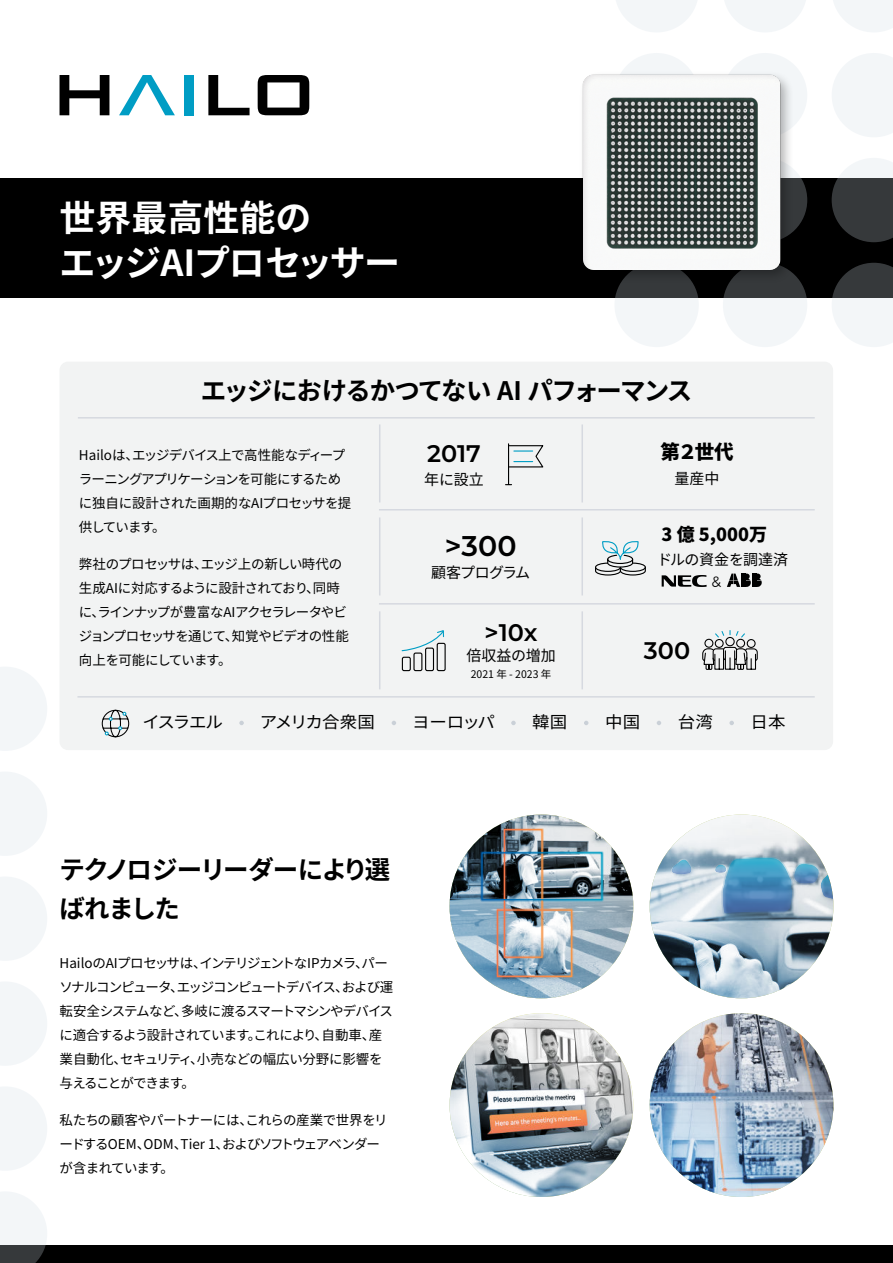
<style>
.page{position:relative;width:893px;height:1263px;background:#fff}
.page>*{position:absolute;margin:0;border:0;box-sizing:border-box;transform-origin:0 0}
.t1{font:700 36px/45px "Noto Sans JP";letter-spacing:-.01em;color:#fff}
.t2{font:600 28.5px "Montserrat";color:#000}
.t3{font:700 25.5px/39px "Noto Sans JP";letter-spacing:-.065em;color:#000}
.t4{font:600 24px "Montserrat";color:#000}
.t5{font:900 19.5px "Noto Sans JP";color:#000}
.t6{font:900 18px "Noto Sans JP";color:#000}
.t7{font:16.5px "Noto Sans JP";letter-spacing:-.05em;color:#000;scale:1.06 1}
.t8{font:16.5px "Noto Sans JP";letter-spacing:-.08em;color:#000;scale:1.06 1}
.t9{font:15px "Noto Sans JP";letter-spacing:-.015em;color:#000}
.t10{font:15px "Noto Sans JP";letter-spacing:-.05em;color:#000}
.t11{font:300 15px "Montserrat";color:#000}
.t12{font:13.5px/24px "Noto Sans JP";letter-spacing:-.06em;color:#000}
.t13{font:10.5px "Noto Sans JP";color:#000}
</style>
<div class="page">
<div style="left:0;top:1246px;width:893px;height:17px;background:#000"></div>
<svg style="left:119px;top:75px;width:56px;height:40px"></svg>
<svg style="left:60px;top:75px;width:49px;height:40px"></svg>
<div style="left:184px;top:75px;width:10px;height:40px;background:#009dc4"></div>
<svg style="left:208px;top:75px;width:42px;height:40px"></svg>
<svg style="left:258px;top:75px;width:51px;height:40px"></svg>
<div style="left:0;top:178px;width:893px;height:119px;background:#000"></div>
<div style="left:60px;top:362px;width:773px;height:388px;background:#f2f3f3;border-radius:9px"></div>
<img style="left:650px;top:1013px;width:183px;height:184px;border-radius:50%">
<svg style="left:650px;top:814px;width:183px;height:184px;background:#b0bfca"></svg>
<img style="left:450px;top:814px;width:183px;height:184px;border-radius:50%">
<svg style="left:669px;top:859px;width:25px;height:17px"></svg>
<svg style="left:714px;top:856px;width:119px;height:59px;background:#7aa6c4"></svg>
<img style="left:450px;top:1013px;width:183px;height:184px;border-radius:50%">
<svg style="left:833px;top:0;width:60px;height:32px"></svg>
<svg style="left:725px;top:0;width:81px;height:32px"></svg>
<svg style="left:616px;top:0;width:81px;height:32px"></svg>
<svg style="left:832px;top:53px;width:61px;height:84px"></svg>
<div style="left:723px;top:53px;width:84px;height:84px;background:#f3f6f8;border-radius:50%"></div>
<div style="left:614px;top:53px;width:85px;height:84px;background:#f3f6f8;border-radius:50%"></div>
<svg style="left:832px;top:158px;width:61px;height:84px"></svg>
<div style="left:723px;top:158px;width:84px;height:84px;background:#36393b;border-radius:50%"></div>
<svg style="left:832px;top:263px;width:61px;height:84px"></svg>
<svg style="left:723px;top:263px;width:84px;height:84px;fill:#f3f6f8"></svg>
<svg style="left:614px;top:263px;width:85px;height:84px;fill:#f3f6f8"></svg>
<svg style="left:0;top:877px;width:47px;height:83px"></svg>
<svg style="left:0;top:982px;width:47px;height:83px"></svg>
<svg style="left:0;top:1087px;width:47px;height:83px"></svg>
<svg style="left:0;top:1192px;width:47px;height:71px"></svg>
<svg style="left:0;top:772px;width:47px;height:84px"></svg>
<svg style="left:0;top:667px;width:47px;height:84px"></svg>
<img style="left:582px;top:74px;width:212px;height:209px">
<hr style="left:379px;top:509px;width:436px;height:1px;background:#d6d9e0">
<hr style="left:78px;top:417px;width:737px;height:2px;background:#d6d9e0">
<hr style="left:379px;top:603px;width:436px;height:2px;background:#d6d9e0">
<hr style="left:77px;top:696px;width:738px;height:2px;background:#d6d9e0">
<svg style="left:727px;top:573px;width:35px;height:14px"></svg>
<svg style="left:662px;top:575px;width:45px;height:12px"></svg>
<svg style="left:594px;top:541px;width:52px;height:640px"></svg>
<svg style="left:239px;top:721px;width:5px;height:4px"></svg>
<svg style="left:392px;top:721px;width:4px;height:4px"></svg>
<svg style="left:511px;top:721px;width:5px;height:4px"></svg>
<svg style="left:584px;top:721px;width:4px;height:4px"></svg>
<svg style="left:657px;top:721px;width:4px;height:4px"></svg>
<svg style="left:729px;top:721px;width:5px;height:4px"></svg>
<svg style="left:101px;top:709px;width:29px;height:29px"></svg>
<svg style="left:401px;top:630px;width:45px;height:42px"></svg>
<svg style="left:702px;top:630px;width:56px;height:40px"></svg>
<svg style="left:505px;top:443px;width:39px;height:43px"></svg>
<hr style="left:581px;top:611px;width:2px;height:78px;background:#d6d9e0">
<hr style="left:379px;top:611px;width:1px;height:78px;background:#d6d9e0">
<hr style="left:581px;top:517px;width:2px;height:78px;background:#d6d9e0">
<hr style="left:379px;top:517px;width:1px;height:78px;background:#d6d9e0">
<hr style="left:581px;top:424px;width:2px;height:78px;background:#d6d9e0">
<hr style="left:379px;top:424px;width:1px;height:78px;background:#d6d9e0">
<h1 class="t1" style="left:60px;top:196px;width:342px">世界最高性能の<br>エッジAIプロセッサー</h1>
<h3 class="t3" style="left:201px;top:371px;width:493px">エッジにおけるかつてない AI パフォーマンス</h3>
<p class="t12" style="left:79px;top:443px;width:274px">Hailoは、エッジデバイス上で高性能なディープラーニングアプリケーションを可能にするために独自に設計された画期的なAIプロセッサを提供しています。</p>
<p class="t12" style="left:79px;top:552px;width:271px">弊社のプロセッサは、エッジ上の新しい時代の生成AIに対応するように設計されており、同時に、ラインナップが豊富なAIアクセラレータやビジョンプロセッサを通じて、知覚やビデオの性能向上を可能にしています。</p>
<h3 class="t4" style="left:427px;top:439px;width:55px">2017</h3>
<p class="t9" style="left:424px;top:471px;width:61px">年に設立</p>
<h2 class="t2" style="left:445px;top:529px;width:73px">&gt;300</h2>
<p class="t10" style="left:431px;top:564px;width:101px">顧客プログラム</p>
<h3 class="t4" style="left:485px;top:618px;width:54px">&gt;10x</h3>
<p class="t9" style="left:466px;top:647px;width:91px">倍収益の増加</p>
<p class="t13" style="left:471px;top:668px;width:82px">2021 年 - 2023 年</p>
<h3 class="t5" style="left:660px;top:440px;width:75px">第２世代</h3>
<p class="t9" style="left:674px;top:470px;width:46px">量産中</p>
<h3 class="t6" style="left:662px;top:525px;width:107px">3 億 5,000万</h3>
<p class="t9" style="left:657px;top:551px;width:132px">ドルの資金を調達済</p>
<h3 class="t4" style="left:644px;top:637px;width:48px">300</h3>
<p class="t11" style="left:711px;top:573px;width:11px">&amp;</p>
<p class="t7" style="left:143px;top:713px;width:77px">イスラエル</p>
<p class="t8" style="left:260px;top:713px;width:110px">アメリカ合衆国</p>
<p class="t7" style="left:412px;top:713px;width:80px">ヨーロッパ</p>
<p class="t7" style="left:532px;top:713px;width:35px">韓国</p>
<p class="t7" style="left:605px;top:713px;width:35px">中国</p>
<p class="t7" style="left:678px;top:713px;width:35px">台湾</p>
<p class="t7" style="left:750px;top:713px;width:35px">日本</p>
<h3 class="t3" style="left:60px;top:851px;width:332px">テクノロジーリーダーにより選ばれました</h3>
<p class="t12" style="left:60px;top:951px;width:335px">HailoのAIプロセッサは、インテリジェントなIPカメラ、パーソナルコンピュータ、エッジコンピュートデバイス、および運転安全システムなど、多岐に渡るスマートマシンやデバイスに適合するよう設計されています。これにより、自動車、産業自動化、セキュリティ、小売などの幅広い分野に影響を与えることができます。</p>
<p class="t12" style="left:60px;top:1108px;width:330px">私たちの顧客やパートナーには、これらの産業で世界をリードするOEM、ODM、Tier 1、およびソフトウェアベンダーが含まれています。</p>
</div>
